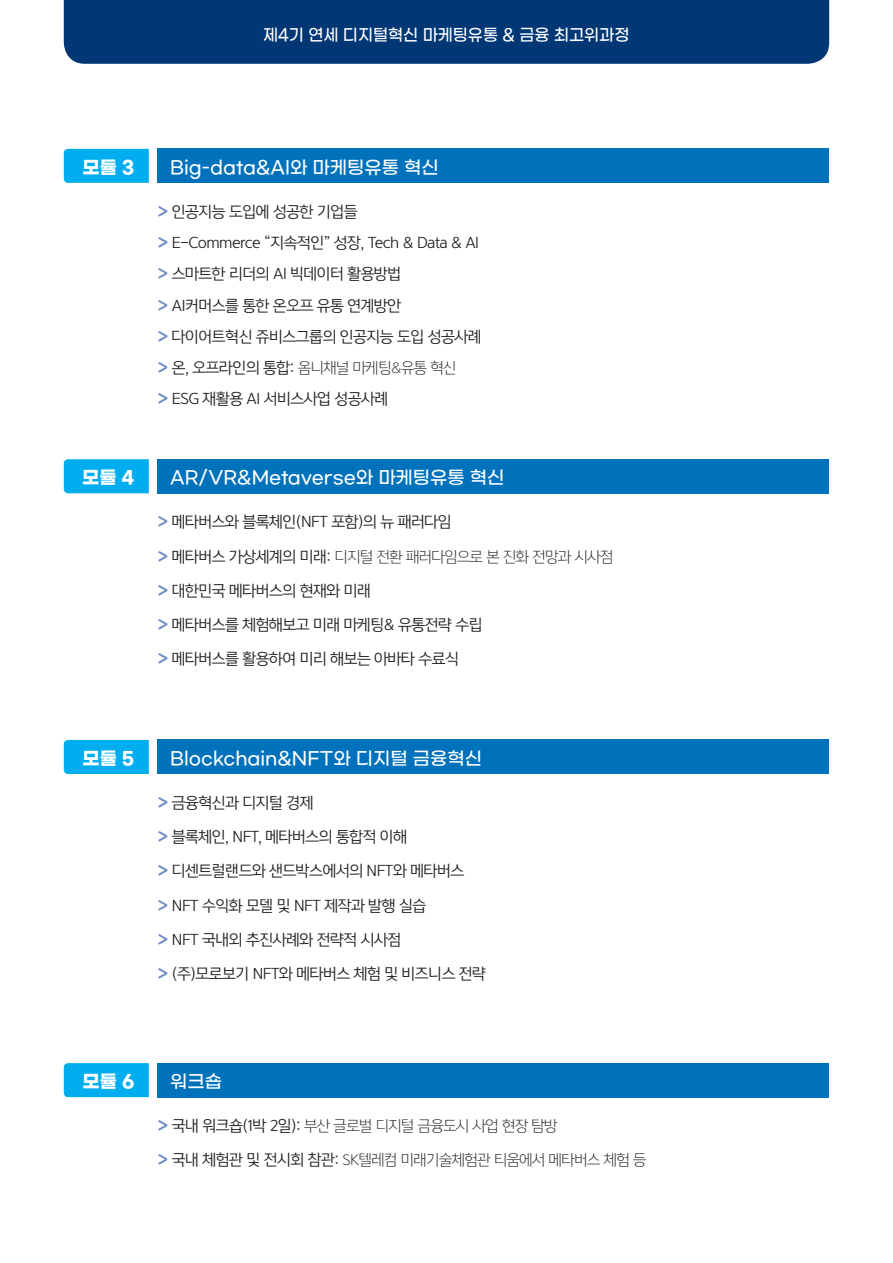
<style>
.page{position:relative;width:893px;height:1263px;background:#fff}
.page>*{position:absolute;margin:0;border:0;box-sizing:border-box;transform-origin:0 0}
.t1{font:500 18px "Gmarket Sans";color:#fff}
.t2{font:700 18px "Gmarket Sans";color:#fff}
.t3{font:500 16.5px "Gmarket Sans";color:#fff;scale:.95 1}
.t4{font:15px/31.2px "Yoon Gothic Pro 740";letter-spacing:-.03em;color:#231f20}
.t5{font:15px "Yoon Gothic Pro 720";letter-spacing:-.03em;color:#231f20}
.s1{font-family:"Yoon Gothic Pro 780";color:#6c8bc6}
.s2{font-family:"Yoon Gothic Pro 740"}
</style>
<div class="page">
<div style="left:64px;top:149px;width:85px;height:34px;background:#00aeef"></div>
<div style="left:157px;top:149px;width:672px;height:34px;background:#0072bc"></div>
<div style="left:64px;top:459px;width:85px;height:34px;background:#00aeef"></div>
<div style="left:157px;top:459px;width:672px;height:34px;background:#0072bc"></div>
<div style="left:64px;top:740px;width:85px;height:34px;background:#00aeef"></div>
<div style="left:157px;top:740px;width:672px;height:34px;background:#0072bc"></div>
<div style="left:64px;top:1063px;width:85px;height:34px;background:#00aeef"></div>
<div style="left:157px;top:1063px;width:672px;height:34px;background:#0072bc"></div>
<div style="left:64px;top:0;width:765px;height:64px;background:#013775"></div>
<p class="t3" style="left:263px;top:26px;width:387px">제4기 연세 디지털혁신 마케팅유통 &amp; 금융 최고위과정</p>
<p class="t2" style="left:82px;top:157px;width:53px">모듈 3</p>
<p class="t1" style="left:170px;top:157px;width:270px">Big-data&amp;AI와 마케팅유통 혁신</p>
<p class="t4" style="left:157px;top:196px;width:326px"><span class="s1">&gt;</span> 인공지능 도입에 성공한 기업들<br><span class="s1">&gt;</span> E-Commerce “지속적인” 성장, Tech &amp; Data &amp; AI <span class="s1">&gt;</span> 스마트한 리더의 AI 빅데이터 활용방법<br><span class="s1">&gt;</span> AI커머스를 통한 온오프 유통 연계방안<br><span class="s1">&gt;</span> 다이어트혁신 쥬비스그룹의 인공지능 도입 성공사례</p>
<p class="t5" style="left:157px;top:359px;width:300px"><span class="s1">&gt;</span> <span class="s2">온, 오프라인의 통합:</span> 옴니채널 마케팅&amp;유통 혁신</p>
<p class="t4" style="left:157px;top:383px;width:232px"><span class="s1">&gt;</span> ESG 재활용 AI 서비스사업 성공사례</p>
<p class="t2" style="left:82px;top:467px;width:54px">모듈 4</p>
<p class="t1" style="left:170px;top:468px;width:336px">AR/VR&amp;Metaverse와 마케팅유통 혁신</p>
<p class="t4" style="left:157px;top:506px;width:296px"><span class="s1">&gt;</span> 메타버스와 블록체인(NFT 포함)의 뉴 패러다임</p>
<p class="t5" style="left:157px;top:547px;width:458px"><span class="s1">&gt;</span> <span class="s2">메타버스 가상세계의 미래:</span> 디지털 전환 패러다임으로 본 진화 전망과 시사점</p>
<p class="t4" style="left:157px;top:575px;width:215px"><span class="s1">&gt;</span> 대한민국 메타버스의 현재와 미래</p>
<p class="t4" style="left:157px;top:609px;width:327px"><span class="s1">&gt;</span> 메타버스를 체험해보고 미래 마케팅&amp; 유통전략 수립</p>
<p class="t4" style="left:157px;top:643px;width:303px"><span class="s1">&gt;</span> 메타버스를 활용하여 미리 해보는 아바타 수료식</p>
<p class="t2" style="left:82px;top:748px;width:53px">모듈 5</p>
<p class="t1" style="left:170px;top:748px;width:313px">Blockchain&amp;NFT와 디지털 금융혁신</p>
<p class="t4" style="left:157px;top:787px;width:158px"><span class="s1">&gt;</span> 금융혁신과 디지털 경제</p>
<p class="t4" style="left:157px;top:821px;width:251px"><span class="s1">&gt;</span> 블록체인, NFT, 메타버스의 통합적 이해</p>
<p class="t4" style="left:157px;top:855px;width:308px"><span class="s1">&gt;</span> 디센트럴랜드와 샌드박스에서의 NFT와 메타버스</p>
<p class="t4" style="left:157px;top:889px;width:270px"><span class="s1">&gt;</span> NFT 수익화 모델 및 NFT 제작과 발행 실습</p>
<p class="t4" style="left:157px;top:924px;width:245px"><span class="s1">&gt;</span> NFT 국내외 추진사례와 전략적 시사점</p>
<p class="t4" style="left:157px;top:958px;width:330px"><span class="s1">&gt;</span> (주)모로보기 NFT와 메타버스 체험 및 비즈니스 전략</p>
<p class="t2" style="left:82px;top:1071px;width:53px">모듈 6</p>
<p class="t1" style="left:170px;top:1071px;width:53px">워크숍</p>
<p class="t5" style="left:157px;top:1117px;width:402px"><span class="s1">&gt;</span> <span class="s2">국내 워크숍(1박 2일):</span> 부산 글로벌 디지털 금융도시 사업 현장 탐방</p>
<p class="t5" style="left:157px;top:1151px;width:491px"><span class="s1">&gt;</span> <span class="s2">국내 체험관 및 전시회 참관:</span> SK텔레컴 미래기술체험관 티움에서 메타버스 체험 등</p>
</div>
